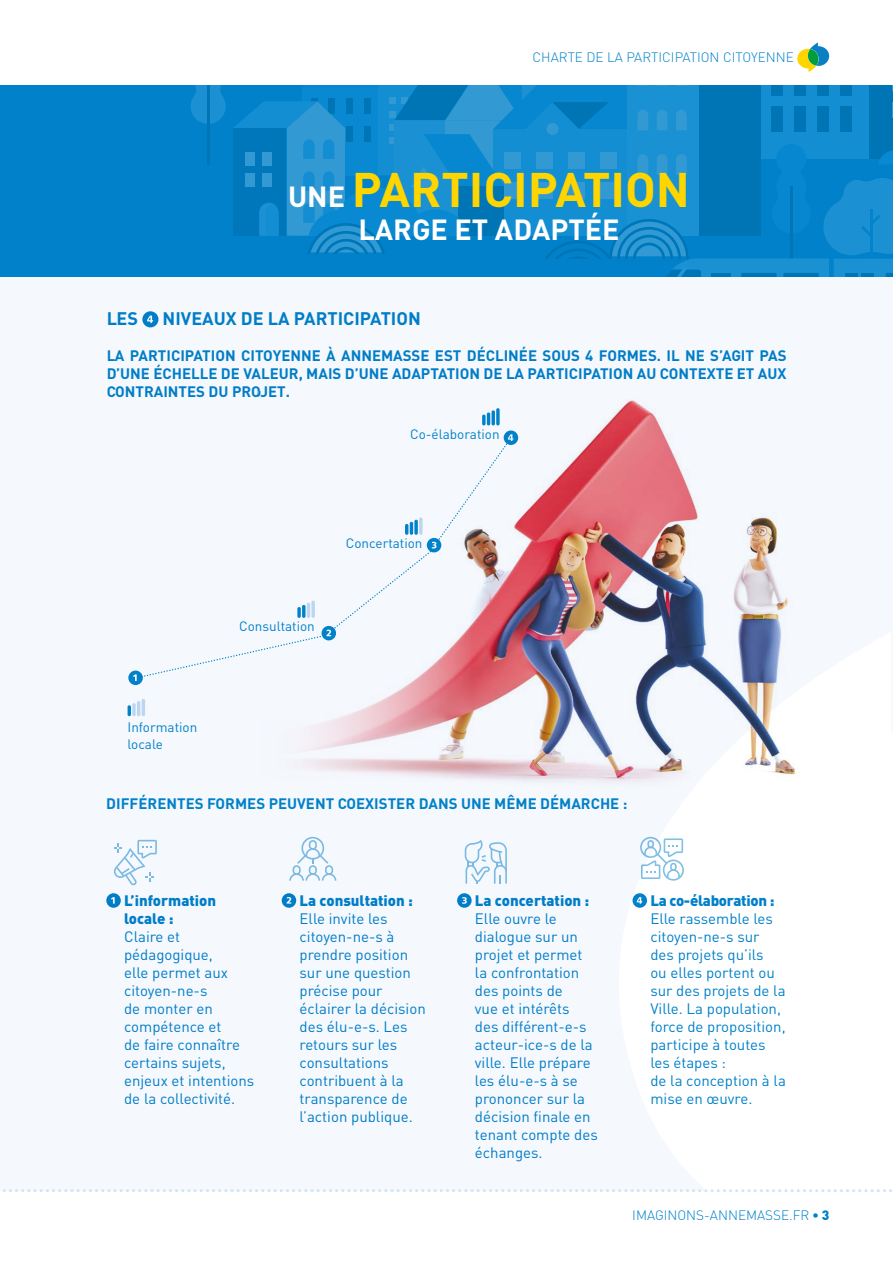
<style>
.page{position:relative;width:893px;height:1263px;background:#fff}
.page>*{position:absolute;margin:0;border:0;box-sizing:border-box;transform-origin:0 0}
.t1{font:700 48px "DIN Pro";color:#ffd500}
.t2{font:700 28.8px "DIN Pro";color:#fff}
.t3{font:700 18px "DIN Pro";color:#0081c9}
.t4{font:15px/18px "DIN Pro";color:#0081c9}
.t5{font:700 15px/18px "DIN Pro";color:#0081c9;text-align:justify}
.t6{font:900 15px/18px "DIN Pro";color:#0081c9}
.t7{font:900 15px "DIN Pro";letter-spacing:-.02em;color:#0081c9}
.t8{font:300 13.5px "DIN Pro";color:#0081c9}
.t9{font:13.5px/16.2px "DIN Pro";color:#0081c9}
.s1{font-size:28.8px;color:#fff}
.s2{font-weight:900}
</style>
<div class="page">
<div style="left:0;top:85px;width:893px;height:1106px;background:#f5f8fd"></div>
<svg style="left:797px;top:43px;width:32px;height:29px"></svg>
<svg style="left:3px;top:1189px;width:889px;height:3px"></svg>
<div style="left:0;top:85px;width:893px;height:191px;background:#0081c9"></div>
<svg style="left:191px;top:85px;width:35px;height:40px"></svg>
<hr style="left:207px;top:85px;width:2px;height:80px;background:#26374d">
<svg style="left:233px;top:85px;width:660px;height:191px"></svg>
<svg style="left:142px;top:311px;width:16px;height:16px"></svg>
<svg style="left:114px;top:840px;width:43px;height:45px"></svg>
<svg style="left:106px;top:893px;width:15px;height:15px"></svg>
<svg style="left:289px;top:837px;width:47px;height:44px"></svg>
<svg style="left:282px;top:893px;width:14px;height:15px"></svg>
<svg style="left:465px;top:840px;width:42px;height:43px"></svg>
<svg style="left:457px;top:893px;width:15px;height:15px"></svg>
<svg style="left:640px;top:837px;width:44px;height:44px"></svg>
<svg style="left:632px;top:893px;width:15px;height:15px"></svg>
<img style="left:305px;top:400px;width:491px;height:381px">
<svg style="left:128px;top:705px;width:3px;height:11px"></svg>
<svg style="left:132px;top:703px;width:4px;height:13px"></svg>
<hr style="left:137px;top:701px;width:3px;height:15px;background:#bcd6f1;border-radius:2px">
<hr style="left:142px;top:699px;width:3px;height:17px;background:#bcd6f1;border-radius:2px">
<svg style="left:128px;top:412px;width:390px;height:273px"></svg>
<svg style="left:491px;top:410px;width:4px;height:15px"></svg>
<svg style="left:496px;top:408px;width:4px;height:17px"></svg>
<p class="t8" style="left:533px;top:48px;width:263px">CHARTE DE LA PARTICIPATION CITOYENNE</p>
<h1 class="t1" style="left:288px;top:157px;width:403px"><span class="s1">UNE</span> PARTICIPATION</h1>
<h2 class="t2" style="left:358px;top:210px;width:263px">LARGE ET ADAPTÉE</h2>
<p class="t3" style="left:106px;top:307px;width:33px">LES</p>
<p class="t3" style="left:163px;top:307px;width:260px">NIVEAUX DE LA PARTICIPATION</p>
<p class="t5" style="left:106px;top:346px;width:682px">LA PARTICIPATION CITOYENNE À ANNEMASSE EST DÉCLINÉE SOUS 4 FORMES. IL NE S’AGIT PAS D’UNE ÉCHELLE DE VALEUR, MAIS D’UNE ADAPTATION DE LA PARTICIPATION AU CONTEXTE ET AUX CONTRAINTES DU PROJET.</p>
<p class="t9" style="left:410px;top:425px;width:91px">Co-élaboration</p>
<p class="t9" style="left:128px;top:719px;width:71px">Information locale</p>
<p class="t9" style="left:239px;top:618px;width:77px">Consultation</p>
<p class="t9" style="left:346px;top:535px;width:78px">Concertation</p>
<p class="t5" style="left:106px;top:794px;width:523px">DIFFÉRENTES FORMES PEUVENT COEXISTER DANS UNE MÊME DÉMARCHE :</p>
<p class="t6" style="left:124px;top:891px;width:93px">L’information locale :</p>
<p class="t4" style="left:124px;top:927px;width:132px">Claire et pédagogique,<br>elle permet aux citoyen-ne-s<br>de monter en compétence et<br>de faire connaître certains sujets, enjeux et intentions de la collectivité.</p>
<p class="t6" style="left:300px;top:891px;width:115px">La consultation :</p>
<p class="t4" style="left:300px;top:909px;width:128px">Elle invite les citoyen-ne-s à prendre position sur une question précise pour éclairer la décision des élu-e-s. Les retours sur les consultations contribuent à la transparence de l’action publique.</p>
<p class="t6" style="left:475px;top:891px;width:116px">La concertation :</p>
<p class="t4" style="left:475px;top:909px;width:124px">Elle ouvre le dialogue sur un projet et permet la confrontation des points de<br>vue et intérêts<br>des différent-e-s acteur-ice-s de la ville. Elle prépare les élu-e-s à se prononcer sur la décision finale en tenant compte des échanges.</p>
<p class="t7" style="left:650px;top:891px;width:126px">La co-élaboration :</p>
<p class="t4" style="left:650px;top:909px;width:137px">Elle rassemble les citoyen-ne-s sur des projets qu’ils<br>ou elles portent ou sur des projets de la<br>Ville. La population, force de proposition, participe à toutes les étapes :<br>de la conception à la mise en œuvre.</p>
<p class="t8" style="left:632px;top:1206px;width:198px">IMAGINONS-ANNEMASSE.FR <span class="s2">• 3</span></p>
</div>
